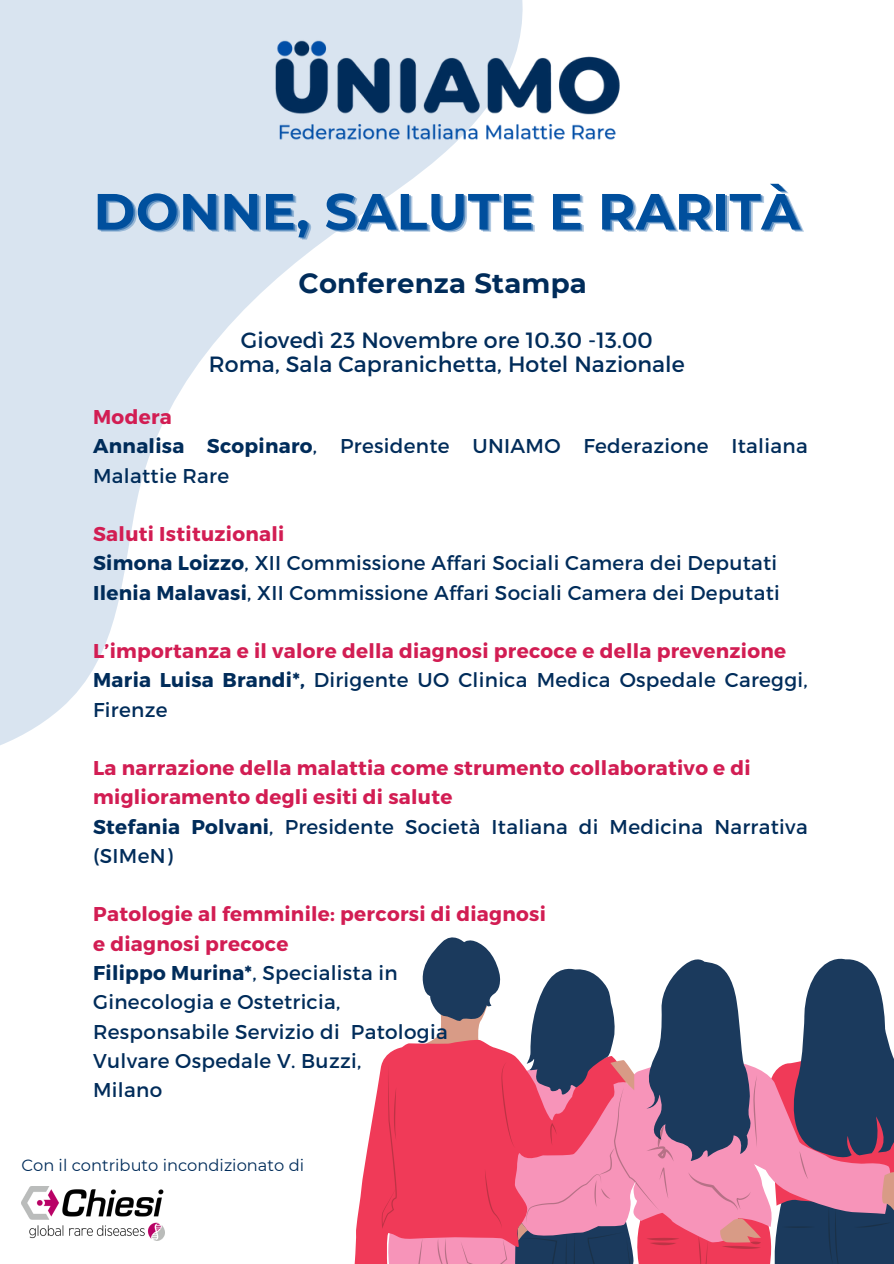
<style>
.page{position:relative;width:894px;height:1264px;background:#fff}
.page>*{position:absolute;margin:0;border:0;box-sizing:border-box;transform-origin:0 0}
.t1{font:700 50.7px "Montserrat";letter-spacing:.005em;color:#004f9d}
.t2{font:700 27.6px "Montserrat";letter-spacing:.005em;color:#002c5a}
.t3{font:22.05px "Montserrat";letter-spacing:.005em;color:#002c5a}
.t4{font:19.95px/29.2px "Montserrat";letter-spacing:.015em;color:#002c5a}
.t5{font:700 19.95px "Montserrat";letter-spacing:.015em;color:#d21d53}
.t6{font:700 19.95px "Montserrat";letter-spacing:.015em;color:#002c5a}
.t7{font:16.35px "Montserrat";color:#002c5a}
.s1{font-weight:700}
.s2{font-weight:400}
</style>
<div class="page">
<svg style="left:0;top:0;width:523px;height:745px"></svg>
<svg style="left:354px;top:1067px;width:27px;height:196px;fill:#f03a58"></svg>
<svg style="left:381px;top:937px;width:512px;height:326px"></svg>
<img style="left:263px;top:34px;width:357px;height:120px">
<img style="left:21px;top:1186px;width:143px;height:54px">
<p class="t1" style="left:93px;top:180px;width:708px">DONNE, SALUTE E RARITÀ</p>
<p class="t2" style="left:298px;top:266px;width:290px">Conferenza Stampa</p>
<p class="t3" style="left:241px;top:326px;width:413px">Giovedì 23 Novembre ore 10.30 -13.00</p>
<p class="t3" style="left:209px;top:350px;width:477px">Roma, Sala Capranichetta, Hotel Nazionale</p>
<p class="t5" style="left:93px;top:404px;width:80px">Modera</p>
<p class="t4" style="left:93px;top:430px;width:716px"><span class="s1">Annalisa Scopinaro</span>, Presidente UNIAMO Federazione Italiana<br>Malattie Rare</p>
<p class="t5" style="left:93px;top:521px;width:193px">Saluti Istituzionali</p>
<p class="t4" style="left:93px;top:547px;width:685px"><span class="s1">Simona Loizzo</span>, XII Commissione Affari Sociali Camera dei Deputati</p>
<p class="t4" style="left:93px;top:577px;width:688px"><span class="s1">Ilenia Malavasi</span>, XII Commissione Affari Sociali Camera dei Deputati</p>
<p class="t5" style="left:93px;top:638px;width:694px">L’importanza e il valore della diagnosi precoce e della prevenzione</p>
<p class="t4" style="left:93px;top:664px;width:716px"><span class="s1">Maria Luisa Brandi*,</span> Dirigente UO Clinica Medica Ospedale Careggi,<br>Firenze</p>
<p class="t5" style="left:93px;top:755px;width:659px">La narrazione della malattia come strumento collaborativo e di</p>
<p class="t5" style="left:93px;top:784px;width:361px">miglioramento degli esiti di salute</p>
<p class="t4" style="left:93px;top:811px;width:716px"><span class="s1">Stefania Polvani</span>, Presidente Società Italiana di Medicina Narrativa (SIMeN)</p>
<p class="t5" style="left:93px;top:901px;width:454px">Patologie al femminile: percorsi di diagnosi</p>
<p class="t5" style="left:93px;top:930px;width:197px">e diagnosi precoce</p>
<p class="t6" style="left:93px;top:959px;width:306px">Filippo Murina*<span class="s2">, Specialista in</span></p>
<p class="t4" style="left:93px;top:986px;width:249px">Ginecologia e Ostetricia,</p>
<p class="t4" style="left:93px;top:1015px;width:356px">Responsabile Servizio di Patologia</p>
<p class="t4" style="left:93px;top:1045px;width:269px">Vulvare Ospedale V. Buzzi,</p>
<p class="t4" style="left:93px;top:1074px;width:70px">Milano</p>
<p class="t7" style="left:21px;top:1155px;width:284px">Con il contributo incondizionato di</p>
</div>
